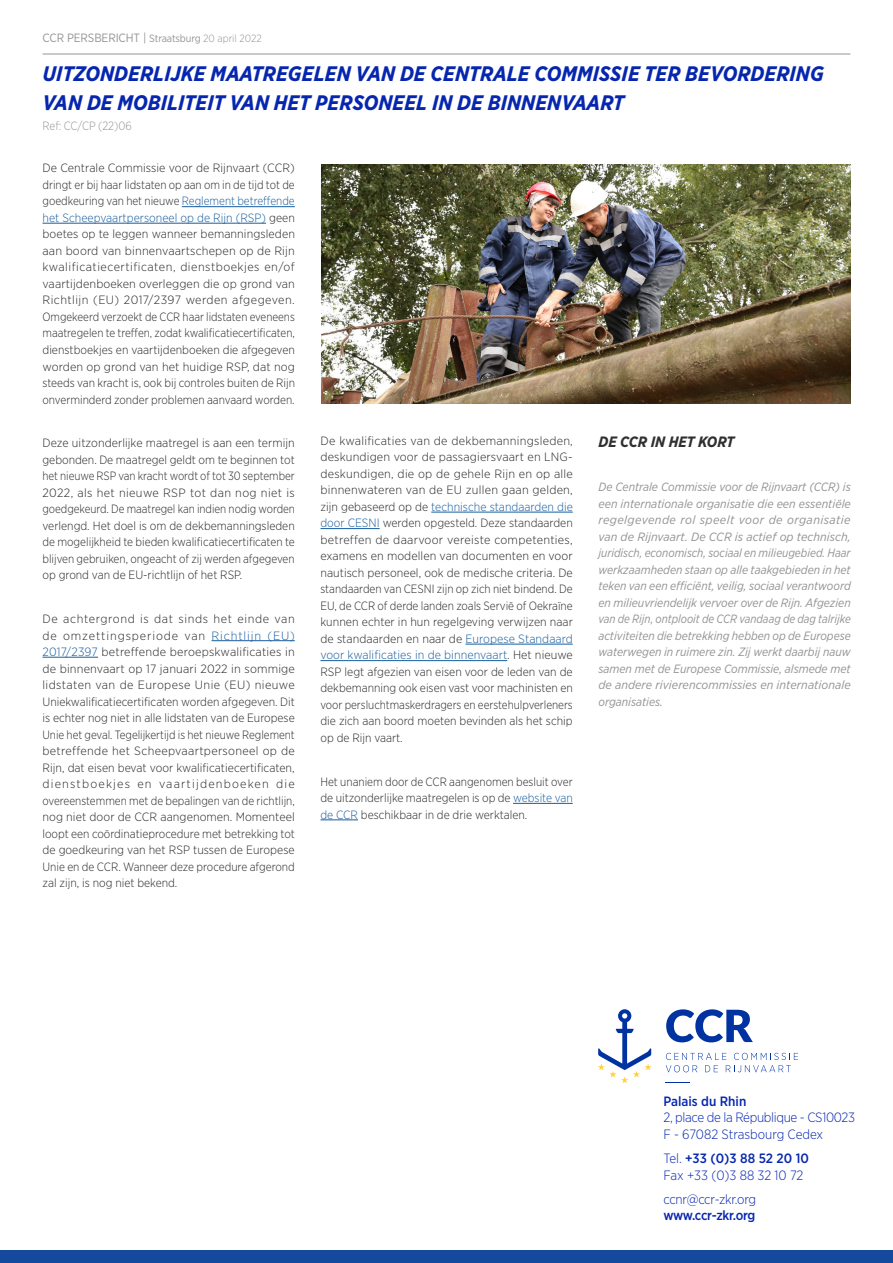
<style>
.page{position:relative;width:893px;height:1263px;background:#fff}
.page>*{position:absolute;margin:0;border:0;box-sizing:border-box;transform-origin:0 0}
.Texte_courant_light{font:italic 700 21px/28.5px "Gotham Narrow";color:#0626af}
.Texte_courant_light-2{font:italic 700 15px "Gotham Narrow";color:#312f30}
.t1{font:300 13.5px/16.2px "Gotham Narrow";letter-spacing:-.025em;color:#0626af}
.t2{font:300 13.5px "Gotham Narrow";color:#0626af}
.t3{font:500 13.5px "Gotham Narrow";color:#0626af}
.Texte_courant_light-3{font:300 12px/16.5px "Gotham Narrow";color:#282827;text-align:justify;scale:1.05 1}
.Texte_courant_light-4{font:300 12px/16.5px "Gotham Narrow";color:#282827;text-align:justify;scale:1.04 1}
.Texte_courant_light-5{font:italic 12px/16.5px "Gotham Narrow";letter-spacing:.005em;color:#939393;text-align:justify}
.Texte_courant_light-6{font:300 12px/16.5px "Gotham Narrow";color:#282827;text-align:justify}
.t4{font:12px "Gotham Narrow";letter-spacing:-.01em;color:#939598}
.Texte_courant_light-7{font:300 12px "Gotham Narrow";color:#939598;scale:.96 1}
.s1{font-size:10.5px}
.s2{font-weight:300;font-size:10.5px}
.s3{color:#175d9e}
.s4{font-weight:500}
.s5{font-weight:300}
</style>
<div class="page">
<hr style="left:43px;top:54px;width:807px;height:1px;background:#939598">
<hr style="left:431px;top:512px;width:142px;height:1px;background:#175d9e">
<hr style="left:320px;top:528px;width:60px;height:1px;background:#175d9e">
<hr style="left:465px;top:644px;width:108px;height:1px;background:#175d9e">
<hr style="left:320px;top:660px;width:187px;height:1px;background:#175d9e">
<hr style="left:513px;top:803px;width:60px;height:1px;background:#175d9e">
<hr style="left:320px;top:819px;width:38px;height:1px;background:#175d9e">
<div style="left:0;top:1250px;width:893px;height:13px;background:#14499d"></div>
<hr style="left:182px;top:206px;width:113px;height:1px;background:#175d9e">
<hr style="left:43px;top:223px;width:223px;height:1px;background:#175d9e">
<hr style="left:212px;top:640px;width:83px;height:1px;background:#175d9e">
<hr style="left:43px;top:657px;width:55px;height:1px;background:#175d9e">
<img style="left:321px;top:165px;width:530px;height:238px">
<svg style="left:598px;top:1009px;width:53px;height:74px"></svg>
<svg style="left:666px;top:1009px;width:87px;height:33px"></svg>
<svg style="left:665px;top:1082px;width:25px;height:1px"></svg>
<svg style="left:666px;top:1053px;width:132px;height:19px"></svg>
<p class="t4" style="left:43px;top:30px;width:221px">CCR PERSBERICHT | <span class="s1">Straatsburg</span> <span class="s2">20 april 2022</span></p>
<p class="Texte_courant_light" style="left:43px;top:59px;width:783px">UITZONDERLIJKE MAATREGELEN VAN DE CENTRALE COMMISSIE TER BEVORDERING<br>VAN DE MOBILITEIT VAN HET PERSONEEL IN DE BINNENVAART</p>
<p class="Texte_courant_light-7" style="left:43px;top:119px;width:94px">Ref: CC/CP (22)06</p>
<p class="Texte_courant_light-4" style="left:43px;top:160px;width:244px">De Centrale Commissie voor de Rijnvaart (CCR) dringt er bij haar lidstaten op aan om in de tijd tot de goedkeuring van het nieuwe <span class="s3">Reglement betreffende het Scheepvaartpersoneel op de Rijn (RSP)</span> geen boetes op te leggen wanneer bemanningsleden aan boord van binnenvaartschepen op de Rijn kwalificatiecertificaten, dienstboekjes en/of vaartijdenboeken overleggen die op grond van Richtlijn (EU) 2017/2397 werden afgegeven.<br>Omgekeerd verzoekt de CCR haar lidstaten eveneens maatregelen te treffen, zodat kwalificatiecertificaten, dienstboekjes en vaartijdenboeken die afgegeven worden op grond van het huidige RSP, dat nog steeds van kracht is, ook bij controles buiten de Rijn onverminderd zonder problemen aanvaard worden.</p>
<p class="Texte_courant_light-6" style="left:43px;top:434px;width:254px">Deze uitzonderlijke maatregel is aan een termijn gebonden. De maatregel geldt om te beginnen tot het nieuwe RSP van kracht wordt of tot 30 september 2022, als het nieuwe RSP tot dan nog niet is goedgekeurd. De maatregel kan indien nodig worden verlengd. Het doel is om de dekbemanningsleden de mogelijkheid te bieden kwalificatiecertificaten te blijven gebruiken, ongeacht of zij werden afgegeven op grond van de EU-richtlijn of het RSP.</p>
<p class="Texte_courant_light-3" style="left:43px;top:610px;width:242px">De achtergrond is dat sinds het einde van de omzettingsperiode van <span class="s3">Richtlijn (EU)<br>2017/2397</span> betreffende beroepskwalificaties in de binnenvaart op 17 januari 2022 in sommige lidstaten van de Europese Unie (EU) nieuwe Uniekwalificatiecertificaten worden afgegeven. Dit is echter nog niet in alle lidstaten van de Europese Unie het geval. Tegelijkertijd is het nieuwe Reglement betreffende het Scheepvaartpersoneel op de Rijn, dat eisen bevat voor kwalificatiecertificaten, dienstboekjes en vaartijdenboeken die overeenstemmen met de bepalingen van de richtlijn, nog niet door de CCR aangenomen. Momenteel loopt een coördinatieprocedure met betrekking tot de goedkeuring van het RSP tussen de Europese Unie en de CCR. Wanneer deze procedure afgerond zal zijn, is nog niet bekend.</p>
<p class="Texte_courant_light-3" style="left:320px;top:432px;width:242px">De kwalificaties van de dekbemanningsleden, deskundigen voor de passagiersvaart en LNG&shy;deskundigen, die op de gehele Rijn en op alle binnenwateren van de EU zullen gaan gelden, zijn gebaseerd op de <span class="s3">technische standaarden die door CESNI</span> werden opgesteld. Deze standaarden betreffen de daarvoor vereiste competenties, examens en modellen van documenten en voor nautisch personeel, ook de medische criteria. De standaarden van CESNI zijn op zich niet bindend. De EU, de CCR of derde landen zoals Servië of Oekraïne kunnen echter in hun regelgeving verwijzen naar de standaarden en naar de <span class="s3">Europese Standaard voor kwalificaties in de binnenvaart</span>. Het nieuwe RSP legt afgezien van eisen voor de leden van de dekbemanning ook eisen vast voor machinisten en voor persluchtmaskerdragers en eerstehulpverleners die zich aan boord moeten bevinden als het schip op de Rijn vaart.</p>
<p class="Texte_courant_light-6" style="left:320px;top:773px;width:254px">Het unaniem door de CCR aangenomen besluit over de uitzonderlijke maatregelen is op de <span class="s3">website van de CCR</span> beschikbaar in de drie werktalen.</p>
<p class="Texte_courant_light-2" style="left:598px;top:432px;width:137px">DE CCR IN HET KORT</p>
<p class="Texte_courant_light-5" style="left:598px;top:478px;width:254px">De Centrale Commissie voor de Rijnvaart (CCR) is een internationale organisatie die een essentiële regelgevende rol speelt voor de organisatie van de Rijnvaart. De CCR is actief op technisch, juridisch, economisch, sociaal en milieugebied. Haar werkzaamheden staan op alle taakgebieden in het teken van een efficiënt, veilig, sociaal verantwoord en milieuvriendelijk vervoer over de Rijn. Afgezien van de Rijn, ontplooit de CCR vandaag de dag talrijke activiteiten die betrekking hebben op de Europese waterwegen in ruimere zin. Zij werkt daarbij nauw samen met de Europese Commissie, alsmede met de andere rivierencommissies en internationale organisaties.</p>
<p class="t1" style="left:663px;top:1093px;width:193px"><span class="s4">Palais du Rhin<br></span>2, place de la République - CS10023</p>
<p class="t2" style="left:663px;top:1125px;width:161px">F - 67082 Strasbourg Cedex</p>
<p class="t3" style="left:663px;top:1150px;width:147px"><span class="s5">Tel.</span> +33 (0)3 88 52 20 10</p>
<p class="t2" style="left:663px;top:1166px;width:141px">Fax +33 (0)3 88 32 10 72</p>
<p class="t1" style="left:663px;top:1191px;width:94px">ccnr@ccr-zkr.org <span class="s4">www.ccr-zkr.org</span></p>
</div>
